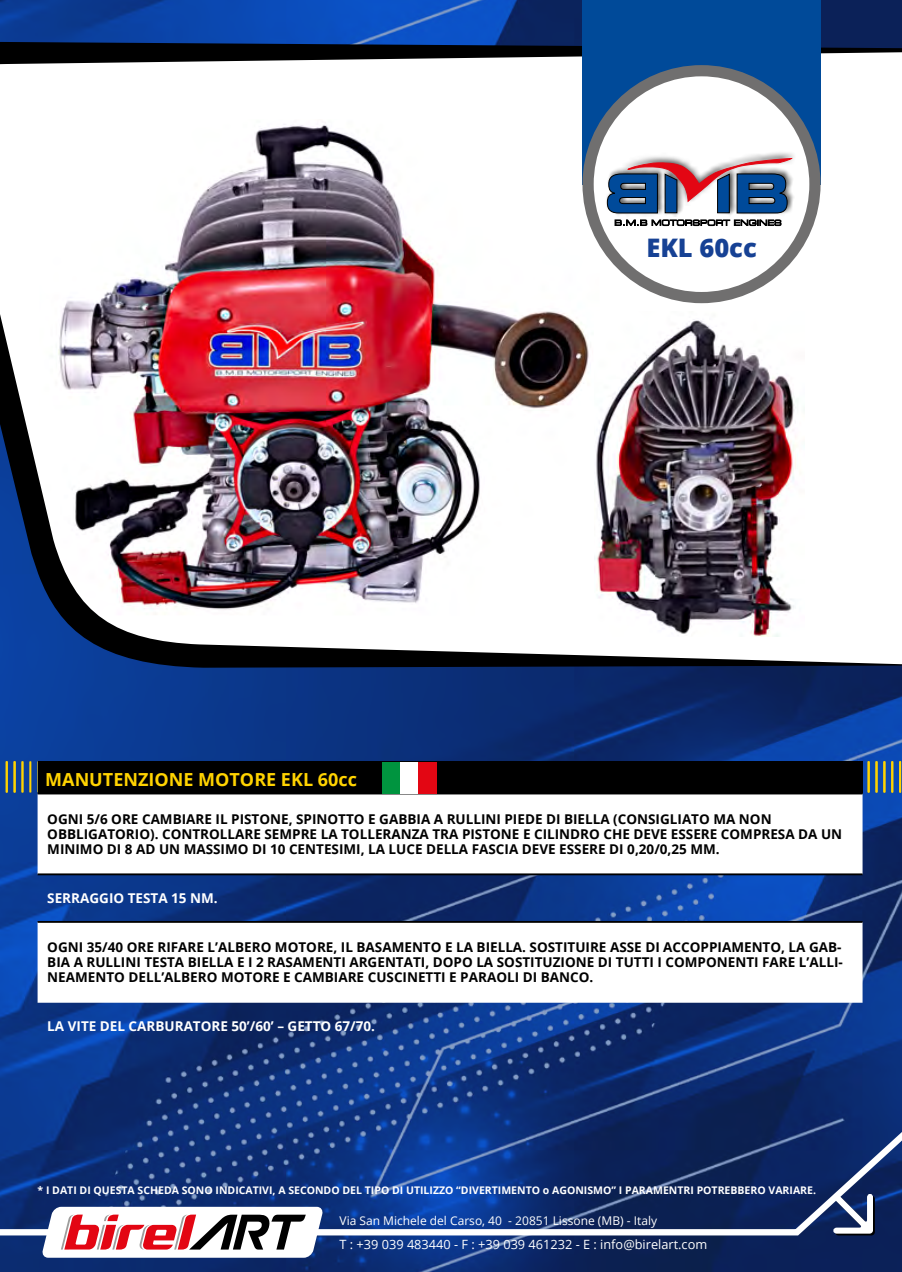
<style>
.page{position:relative;width:902px;height:1272px;background:#fff}
.page>*{position:absolute;margin:0;border:0;box-sizing:border-box;transform-origin:0 0}
.t1{font:800 25.5px "Open Sans";color:#164194}
.t2{font:700 18px "Open Sans";color:#ffd300}
.t3{font:700 13.5px/15px "Open Sans";color:#000}
.t4{font:700 13.5px "Open Sans";color:#fff}
.t5{font:12.75px "Open Sans";color:#fff}
.t6{font:12px "Open Sans";color:#fff}
.t7{font:700 10.5px "Open Sans";color:#fff}
</style>
<div class="page">
<img style="left:0;top:0;width:901px;height:1271px">
<img style="left:0;top:42px;width:901px;height:625px">
<hr style="left:37px;top:761px;width:2px;height:31px;background:#ffd300">
<hr style="left:30px;top:761px;width:1px;height:31px;background:#ffd300">
<hr style="left:22px;top:761px;width:1px;height:31px;background:#ffd300">
<hr style="left:14px;top:761px;width:1px;height:31px;background:#ffd300">
<hr style="left:6px;top:761px;width:1px;height:31px;background:#ffd300">
<hr style="left:867px;top:761px;width:2px;height:31px;background:#ffd300">
<hr style="left:875px;top:761px;width:2px;height:31px;background:#ffd300">
<hr style="left:883px;top:761px;width:2px;height:31px;background:#ffd300">
<hr style="left:891px;top:761px;width:2px;height:31px;background:#ffd300">
<hr style="left:899px;top:761px;width:1px;height:31px;background:#ffd300">
<svg style="left:0;top:1109px;width:901px;height:129px;background:#183779"></svg>
<svg style="left:42px;top:1206px;width:281px;height:51px"></svg>
<svg style="left:833px;top:1193px;width:41px;height:42px"></svg>
<div style="left:38px;top:761px;width:824px;height:32px;background:#000"></div>
<svg style="left:38px;top:794px;width:824px;height:208px"></svg>
<hr style="left:38px;top:792px;width:824px;height:2px;background:#000">
<hr style="left:38px;top:873px;width:824px;height:2px;background:#000">
<hr style="left:38px;top:921px;width:824px;height:1px;background:#000">
<div style="left:582px;top:0;width:238px;height:184px;background:#004a99"></div>
<div style="left:588px;top:71px;width:226px;height:226px;background:#fff;border-radius:50%"></div>
<div style="left:582px;top:65px;width:238px;height:238px;border:11px solid #706f6f;border-radius:50%"></div>
<svg style="left:606px;top:157px;width:187px;height:69px"></svg>
<div style="left:383px;top:762px;width:18px;height:31px;background:#00943f"></div>
<div style="left:401px;top:762px;width:18px;height:31px;background:#fff"></div>
<div style="left:419px;top:762px;width:18px;height:31px;background:#e30613"></div>
<img style="left:594px;top:311px;width:210px;height:325px">
<h2 class="t2" style="left:45px;top:766px;width:313px">MANUTENZIONE MOTORE EKL 60cc</h2>
<h1 class="t1" style="left:646px;top:229px;width:112px">EKL 60cc</h1>
<p class="t3" style="left:47px;top:810px;width:796px">OGNI 5/6 ORE CAMBIARE IL PISTONE, SPINOTTO E GABBIA A RULLINI PIEDE DI BIELLA (CONSIGLIATO MA NON<br>OBBLIGATORIO). CONTROLLARE SEMPRE LA TOLLERANZA TRA PISTONE E CILINDRO CHE DEVE ESSERE COMPRESA DA UN<br>MINIMO DI 8 AD UN MASSIMO DI 10 CENTESIMI, LA LUCE DELLA FASCIA DEVE ESSERE DI 0,20/0,25 MM.</p>
<p class="t4" style="left:47px;top:888px;width:172px">SERRAGGIO TESTA 15 NM.</p>
<p class="t3" style="left:47px;top:939px;width:797px;text-align:justify">OGNI 35/40 ORE RIFARE L’ALBERO MOTORE, IL BASAMENTO E LA BIELLA. SOSTITUIRE ASSE DI ACCOPPIAMENTO, LA GAB-BIA A RULLINI TESTA BIELLA E I 2 RASAMENTI ARGENTATI, DOPO LA SOSTITUZIONE DI TUTTI I COMPONENTI FARE L’ALLI-NEAMENTO DELL’ALBERO MOTORE E CAMBIARE CUSCINETTI E PARAOLI DI BANCO.</p>
<p class="t4" style="left:47px;top:1016px;width:329px">LA VITE DEL CARBURATORE 50’/60’ – GETTO 67/70.</p>
<p class="t7" style="left:38px;top:1182px;width:780px">* I DATI DI QUESTA SCHEDA SONO INDICATIVI, A SECONDO DEL TIPO DI UTILIZZO “DIVERTIMENTO o AGONISMO” I PARAMENTRI POTREBBERO VARIARE.</p>
<p class="t6" style="left:339px;top:1212px;width:319px">Via San Michele del Carso, 40 - 20851 Lissone (MB) - Italy</p>
<p class="t5" style="left:339px;top:1235px;width:369px">T : +39 039 483440 - F : +39 039 461232 - E : info@birelart.com</p>
</div>
